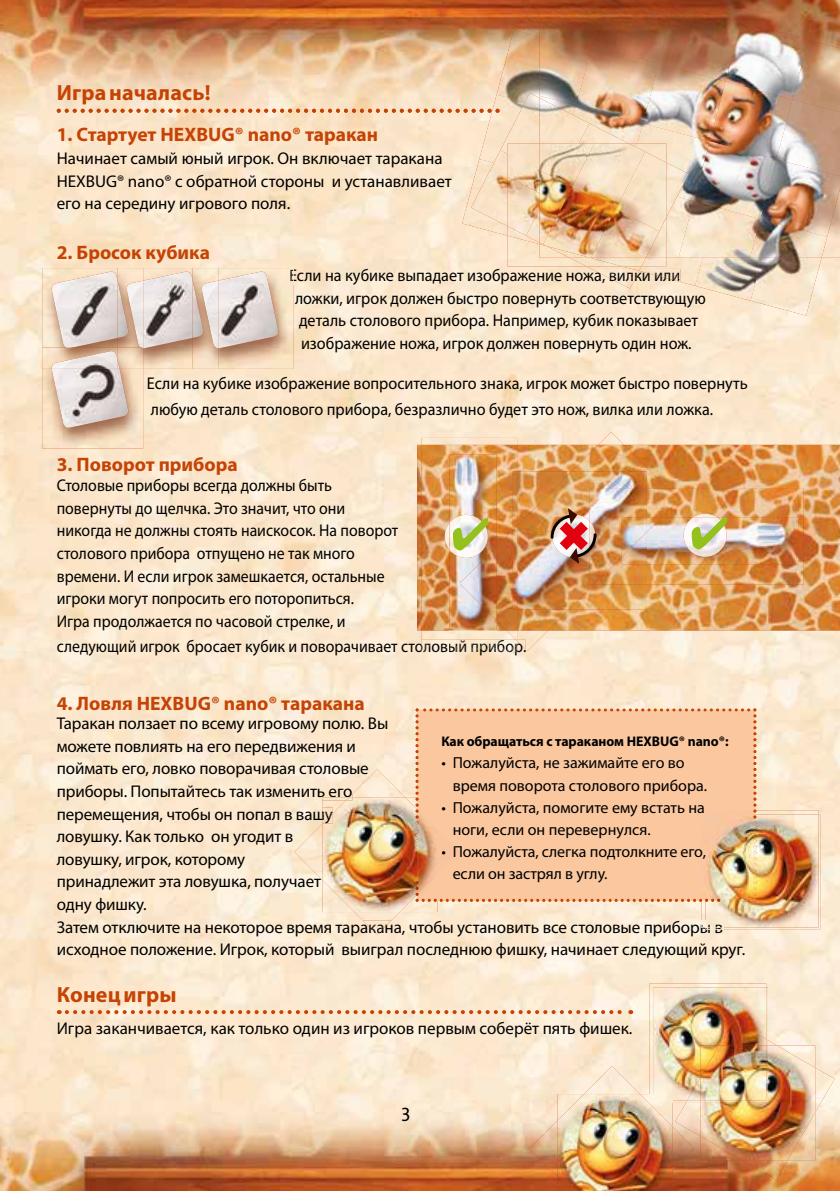
<style>
.page{position:relative;width:840px;height:1191px;background:#fff}
.page>*{position:absolute;margin:0;border:0;box-sizing:border-box;transform-origin:0 0}
.t1{font:700 22px "Myriad Pro";letter-spacing:.01em;color:#c54304}
.t2{font:700 19.6px "Myriad Pro";color:#c54304}
.t3{font:19.6px "The Sans Cd TF5";color:#000}
.t4{font:17px/22.6px "Myriad Pro";color:#000}
.t5{font:17px/26.6px "Myriad Pro";color:#000;scale:.95 1}
.t6{font:17px/22.6px "Myriad Pro";color:#000;scale:.93 1}
.t7{font:16px/22px "Myriad Pro";color:#000}
.t8{font:700 14px "Myriad Pro";letter-spacing:-.005em;color:#000}
</style>
<div class="page">
<img style="left:0;top:0;width:839px;height:1191px">
<img style="left:417px;top:445px;width:422px;height:185px">
<img style="left:42px;top:268px;width:150px;height:101px">
<img style="left:52px;top:272px;width:65px;height:75px">
<img style="left:42px;top:369px;width:101px;height:79px">
<img style="left:42px;top:347px;width:75px;height:22px">
<img style="left:52px;top:369px;width:76px;height:59px">
<img style="left:51px;top:351px;width:66px;height:18px">
<img style="left:117px;top:279px;width:12px;height:59px">
<svg style="left:117px;top:359px;width:2px;height:10px"></svg>
<img style="left:143px;top:272px;width:49px;height:76px">
<img style="left:127px;top:281px;width:16px;height:66px">
<img style="left:218px;top:268px;width:75px;height:101px">
<img style="left:290px;top:269px;width:3px;height:16px">
<img style="left:192px;top:268px;width:26px;height:101px">
<img style="left:192px;top:279px;width:12px;height:59px">
<img style="left:218px;top:272px;width:60px;height:76px">
<img style="left:201px;top:281px;width:17px;height:67px">
<svg style="left:67px;top:1010px;width:564px;height:4px;background:#e6ab83"></svg>
<img style="left:674px;top:0;width:165px;height:258px">
<img style="left:639px;top:258px;width:55px;height:28px">
<img style="left:694px;top:258px;width:56px;height:43px">
<img style="left:750px;top:258px;width:71px;height:57px">
<img style="left:638px;top:269px;width:42px;height:13px">
<img style="left:513px;top:0;width:26px;height:30px">
<img style="left:496px;top:30px;width:43px;height:64px">
<img style="left:479px;top:94px;width:21px;height:56px">
<img style="left:462px;top:159px;width:45px;height:77px">
<svg style="left:57px;top:109px;width:442px;height:4px;background:#e29d71"></svg>
<img style="left:539px;top:0;width:52px;height:32px">
<img style="left:591px;top:0;width:83px;height:46px">
<img style="left:658px;top:4px;width:83px;height:60px">
<img style="left:725px;top:22px;width:83px;height:60px">
<img style="left:792px;top:40px;width:47px;height:59px">
<img style="left:539px;top:32px;width:53px;height:64px">
<img style="left:575px;top:46px;width:83px;height:59px">
<img style="left:642px;top:64px;width:83px;height:59px">
<img style="left:709px;top:82px;width:83px;height:59px">
<img style="left:776px;top:99px;width:63px;height:60px">
<img style="left:539px;top:96px;width:37px;height:2px">
<img style="left:589px;top:105px;width:53px;height:39px">
<img style="left:637px;top:123px;width:72px;height:74px">
<img style="left:693px;top:141px;width:83px;height:60px">
<img style="left:760px;top:159px;width:79px;height:78px">
<img style="left:666px;top:197px;width:27px;height:61px">
<img style="left:678px;top:201px;width:82px;height:57px">
<img style="left:749px;top:219px;width:77px;height:39px">
<img style="left:645px;top:258px;width:21px;height:8px">
<img style="left:659px;top:231px;width:7px;height:27px">
<img style="left:507px;top:244px;width:62px;height:22px">
<img style="left:539px;top:246px;width:3px;height:12px">
<img style="left:507px;top:236px;width:32px;height:8px">
<img style="left:644px;top:144px;width:22px;height:8px">
<img style="left:586px;top:266px;width:45px;height:23px">
<img style="left:591px;top:269px;width:47px;height:16px">
<img style="left:622px;top:266px;width:19px;height:3px">
<svg style="left:631px;top:269px;width:8px;height:2px"></svg>
<img style="left:500px;top:93px;width:39px;height:57px">
<img style="left:471px;top:150px;width:36px;height:76px">
<img style="left:539px;top:98px;width:50px;height:46px">
<img style="left:578px;top:123px;width:50px;height:21px">
<img style="left:666px;top:163px;width:22px;height:54px">
<img style="left:569px;top:258px;width:20px;height:8px">
<img style="left:507px;top:144px;width:32px;height:33px">
<img style="left:507px;top:177px;width:32px;height:59px">
<img style="left:526px;top:209px;width:13px;height:33px">
<img style="left:589px;top:258px;width:56px;height:8px">
<img style="left:539px;top:144px;width:33px;height:26px">
<img style="left:572px;top:144px;width:72px;height:43px">
<img style="left:615px;top:152px;width:51px;height:79px">
<img style="left:539px;top:170px;width:33px;height:74px">
<img style="left:542px;top:187px;width:73px;height:71px">
<img style="left:590px;top:209px;width:69px;height:49px">
<img style="left:417px;top:901px;width:20px;height:11px">
<img style="left:354px;top:912px;width:45px;height:8px">
<img style="left:362px;top:920px;width:29px;height:14px">
<img style="left:294px;top:823px;width:28px;height:57px">
<img style="left:352px;top:769px;width:52px;height:28px">
<img style="left:322px;top:797px;width:95px;height:115px">
<svg style="left:346px;top:794px;width:6px;height:6px"></svg>
<svg style="left:323px;top:813px;width:9px;height:10px"></svg>
<img style="left:722px;top:814px;width:97px;height:115px">
<img style="left:701px;top:810px;width:117px;height:110px">
<svg style="left:701px;top:920px;width:21px;height:9px"></svg>
<img style="left:705px;top:814px;width:113px;height:113px">
<img style="left:705px;top:920px;width:17px;height:7px">
<svg style="left:404px;top:708px;width:352px;height:193px;background:#f4c29a"></svg>
<img style="left:649px;top:983px;width:116px;height:83px">
<img style="left:652px;top:987px;width:113px;height:90px">
<img style="left:557px;top:1177px;width:115px;height:14px">
<img style="left:529px;top:1066px;width:165px;height:111px">
<img style="left:674px;top:1102px;width:113px;height:78px">
<svg style="left:686px;top:1100px;width:14px;height:2px"></svg>
<img style="left:687px;top:1077px;width:13px;height:23px">
<img style="left:767px;top:1040px;width:67px;height:72px">
<svg style="left:765px;top:1039px;width:2px;height:6px"></svg>
<img style="left:718px;top:1020px;width:47px;height:25px">
<img style="left:700px;top:1045px;width:114px;height:115px">
<img style="left:700px;top:1045px;width:67px;height:57px">
<img style="left:700px;top:1045px;width:65px;height:55px">
<img style="left:421px;top:438px;width:96px;height:214px">
<img style="left:421px;top:445px;width:96px;height:185px">
<img style="left:449px;top:455px;width:47px;height:176px">
<img style="left:444px;top:523px;width:5px;height:27px">
<img style="left:449px;top:515px;width:38px;height:43px">
<svg style="left:452px;top:518px;width:36px;height:32px"></svg>
<img style="left:646px;top:489px;width:157px;height:95px">
<img style="left:646px;top:517px;width:151px;height:47px">
<img style="left:693px;top:514px;width:23px;height:3px">
<img style="left:683px;top:517px;width:43px;height:40px">
<svg style="left:691px;top:517px;width:35px;height:32px"></svg>
<img style="left:512px;top:471px;width:5px;height:55px">
<img style="left:517px;top:630px;width:30px;height:21px">
<img style="left:517px;top:609px;width:51px;height:21px">
<img style="left:496px;top:530px;width:21px;height:100px">
<svg style="left:506px;top:630px;width:19px;height:19px"></svg>
<img style="left:459px;top:546px;width:37px;height:74px">
<img style="left:598px;top:432px;width:25px;height:13px">
<img style="left:571px;top:445px;width:96px;height:44px">
<img style="left:646px;top:489px;width:32px;height:28px">
<img style="left:646px;top:517px;width:15px;height:14px">
<img style="left:517px;top:471px;width:129px;height:138px">
<img style="left:512px;top:526px;width:5px;height:83px">
<img style="left:621px;top:517px;width:25px;height:40px">
<img style="left:549px;top:508px;width:48px;height:56px">
<p class="t1" style="left:57px;top:78px;width:155px">Игра началась!</p>
<p class="t2" style="left:57px;top:122px;width:323px">1. Стартует HEXBUG® nano® таракан</p>
<p class="t4" style="left:57px;top:147px;width:396px">Начинает самый юный игрок. Он включает таракана<br>HEXBUG® nano® c обратной стороны и устанавливает его на середину игрового поля.</p>
<p class="t2" style="left:57px;top:240px;width:155px">2. Бросок кубика</p>
<p class="t5" style="left:289px;top:262px;width:334px">Если на кубике выпадает изображение нож ,</p>
<p class="t5" style="left:295px;top:284px;width:433px">ложки, игрок должен быстро повернуть соответствующую</p>
<p class="t5" style="left:299px;top:307px;width:421px">деталь столового прибора. Например, кубик показывает</p>
<p class="t5" style="left:301px;top:330px;width:412px">изображение ножа, игрок должен повернуть один нож.</p>
<p class="t5" style="left:147px;top:369px;width:633px">Если на кубике изображение вопросительного знака, игрок может быстро повернуть любую деталь столового прибора, безразлично будет это нож, вилка или ложка.</p>
<p class="t5" style="left:593px;top:262px;width:92px">а вилки или</p>
<p class="t2" style="left:57px;top:452px;width:182px">3. Поворот прибора</p>
<p class="t6" style="left:57px;top:474px;width:369px">Столовые приборы всегда должны быть повернуты до щелчка. Это значит, что они никогда не должны стоять наискосок. На поворот столового прибора отпущено не так много времени. И если игрок замешкается, остальные игроки могут попросить его поторопиться.<br>Игра продолжается по часовой стрелке, и</p>
<p class="t6" style="left:57px;top:634px;width:506px">следующий игрок бросает кубик и поворачивает столовый прибор.</p>
<p class="t2" style="left:57px;top:690px;width:309px">4. Ловля HEXBUG® nano® таракана</p>
<p class="t4" style="left:57px;top:712px;width:689px">Таракан ползает по всему игровому полю. Вы<br>можете повлиять на его передвижения и<br>поймать его, ловко поворачивая столовые<br>приборы. Попытайтесь так изменить его<br>перемещения, чтобы он попал в вашу<br>ловушку. Как только он угодит в<br>ловушку, игрок, которому<br>принадлежит эта ловушка, получает<br>одну фишку.<br>Затем отключите на некоторое время таракана, чтобы установить все столовые приборы в исходное положение. Игрок, который выиграл последнюю фишку, начинает следующий круг.</p>
<p class="t1" style="left:57px;top:979px;width:121px">Конец игры</p>
<p class="t4" style="left:57px;top:1016px;width:577px">Игра заканчивается, как только один из игроков первым соберёт пять фишек.</p>
<p class="t8" style="left:441px;top:732px;width:288px">Как обращаться с тараканом HEXBUG® nano®:</p>
<p class="t7" style="left:452px;top:752px;width:256px;text-indent:-11px">• Пожалуйста, не зажимайте его во время поворота столового прибора.</p>
<p class="t7" style="left:452px;top:796px;width:253px;text-indent:-11px">• Пожалуйста, помогите ему встать на ноги, если он перевернулся.</p>
<p class="t7" style="left:452px;top:840px;width:255px;text-indent:-11px">• Пожалуйста, слегка подтолкните его, если он застрял в углу.</p>
<p class="t3" style="left:401px;top:1105px;width:10px">3</p>
</div>
